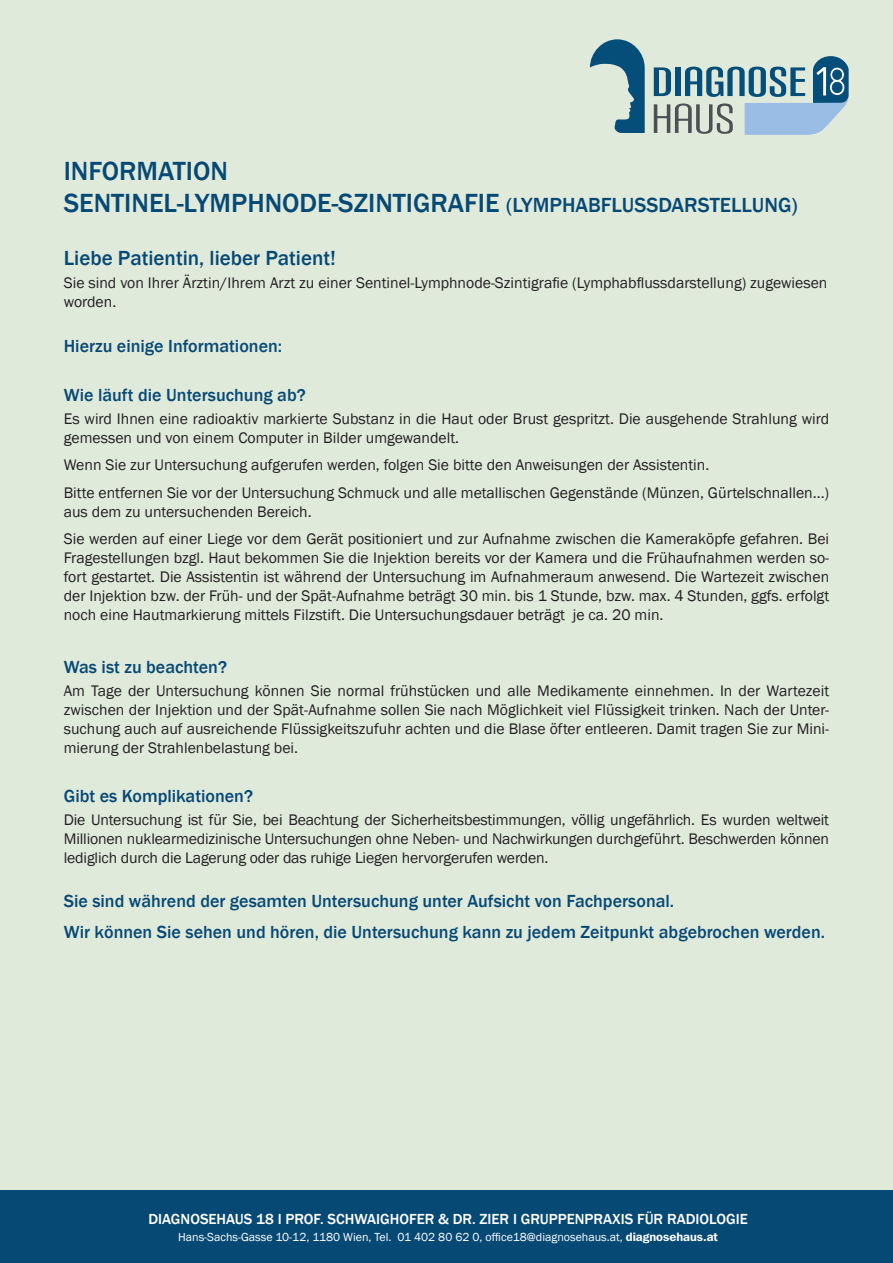
<style>
.page{position:relative;width:893px;height:1263px;background:#e0eadb}
.page>*{position:absolute;margin:0;border:0;box-sizing:border-box;transform-origin:0 0}
.t1{font:500 27px/32.4px "Franklin Gothic";color:#074975}
.t2{font:500 21px "Franklin Gothic";color:#074975}
.t3{font:500 18px/30.2px "Franklin Gothic";color:#074975}
.t4{font:15.75px/18.9px "Franklin Gothic";color:#231f20}
.t5{font:500 15px "Franklin Gothic";color:#fff}
.t6{font:12px "Franklin Gothic";color:#fff}
.s1{font-size:21px}
.s2{font-family:"Franklin Gothic IT Cby BT";font-weight:600}
</style>
<div class="page">
<div style="left:0;top:1191px;width:893px;height:72px;background:#074975"></div>
<svg style="left:590px;top:39px;width:55px;height:94px"></svg>
<svg style="left:654px;top:56px;width:195px;height:79px"></svg>
<h1 class="t1" style="left:64px;top:155px;width:735px">INFORMATION<br>SENTINEL-LYMPHNODE-SZINTIGRAFIE <span class="s1">(LYMPHABFLUSSDARSTELLUNG)</span></h1>
<h2 class="t2" style="left:64px;top:245px;width:274px">Liebe Patientin, lieber Patient!</h2>
<p class="t4" style="left:64px;top:274px;width:765px">Sie sind von Ihrer Ärztin/Ihrem Arzt zu einer Sentinel-Lymphnode-Szintigrafie (Lymphabflussdarstellung) zugewiesen worden.</p>
<p class="t3" style="left:64px;top:331px;width:220px">Hierzu einige Informationen:</p>
<p class="t3" style="left:64px;top:380px;width:243px">Wie läuft die Untersuchung ab?</p>
<p class="t4" style="left:64px;top:410px;width:767px">Es wird Ihnen eine radioaktiv markierte Substanz in die Haut oder Brust gespritzt. Die ausgehende Strahlung wird gemessen und von einem Computer in Bilder umgewandelt.</p>
<p class="t4" style="left:64px;top:452px;width:767px;line-height:27.5px">Wenn Sie zur Untersuchung aufgerufen werden, folgen Sie bitte den Anweisungen der Assistentin.<br>Bitte entfernen Sie vor der Untersuchung Schmuck und alle metallischen Gegenstände (Münzen, Gürtelschnallen...)</p>
<p class="t4" style="left:64px;top:498px;width:767px;line-height:27.5px">aus dem zu untersuchenden Bereich.<br>Sie werden auf einer Liege vor dem Gerät positioniert und zur Aufnahme zwischen die Kameraköpfe gefahren. Bei</p>
<p class="t4" style="left:64px;top:548px;width:767px;text-align:justify">Fragestellungen bzgl. Haut bekommen Sie die Injektion bereits vor der Kamera und die Frühaufnahmen werden so&shy;fort gestartet. Die Assistentin ist während der Untersuchung im Aufnahmeraum anwesend. Die Wartezeit zwischen der Injektion bzw. der Früh- und der Spät-Aufnahme beträgt 30 min. bis 1 Stunde, bzw. max. 4 Stunden, ggfs. erfolgt noch eine Hautmarkierung mittels Filzstift. Die Untersuchungsdauer beträgt je ca. 20 min.</p>
<p class="t3" style="left:64px;top:652px;width:165px">Was ist zu beachten?</p>
<p class="t4" style="left:64px;top:682px;width:767px;text-align:justify">Am Tage der Untersuchung können Sie normal frühstücken und alle Medikamente einnehmen. In der Wartezeit zwischen der Injektion und der Spät-Aufnahme sollen Sie nach Möglichkeit viel Flüssigkeit trinken. Nach der Unter&shy;suchung auch auf ausreichende Flüssigkeitszufuhr achten und die Blase öfter entleeren. Damit tragen Sie zur Mini&shy;mierung der Strahlenbelastung bei.</p>
<p class="t3" style="left:64px;top:781px;width:191px">Gibt es Komplikationen?</p>
<p class="t4" style="left:64px;top:810px;width:767px;text-align:justify">Die Untersuchung ist für Sie, bei Beachtung der Sicherheitsbestimmungen, völlig ungefährlich. Es wurden weltweit Millionen nuklearmedizinische Untersuchungen ohne Neben- und Nachwirkungen durchgeführt. Beschwerden können lediglich durch die Lagerung oder das ruhige Liegen hervorgerufen werden.</p>
<p class="t3" style="left:64px;top:886px;width:763px">Sie sind während der gesamten Untersuchung unter Aufsicht von Fachpersonal.<br>Wir können Sie sehen und hören, die Untersuchung kann zu jedem Zeitpunkt abgebrochen werden.</p>
<p class="t5" style="left:148px;top:1210px;width:601px">DIAGNOSEHAUS 18 I PROF. SCHWAIGHOFER &amp; DR. ZIER I GRUPPENPRAXIS FÜR RADIOLOGIE</p>
<p class="t6" style="left:178px;top:1229px;width:541px">Hans-Sachs-Gasse 10-12, 1180 Wien, Tel. 01 402 80 62 0, office18@diagnosehaus.at, <span class="s2">diagnosehaus.at</span></p>
</div>
